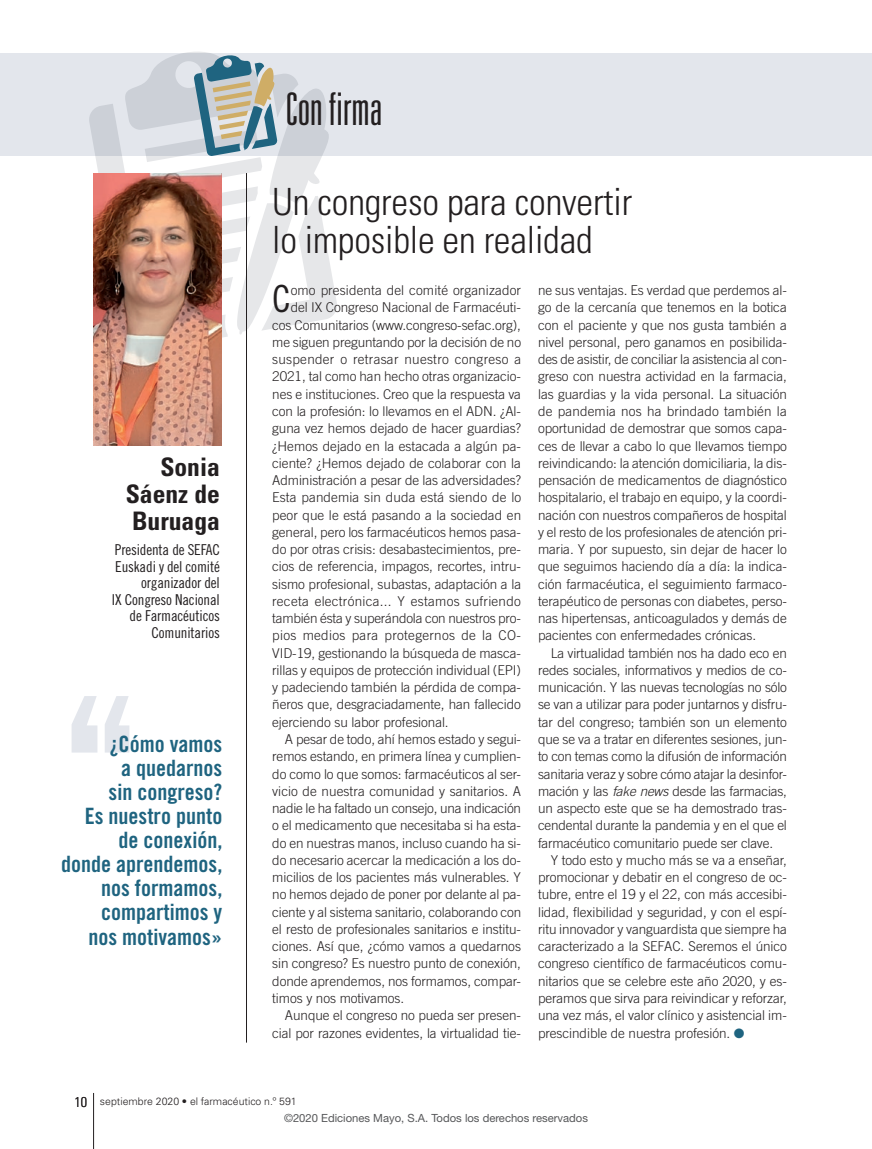
<style>
.page{position:relative;width:872px;height:1149px;background:#fff}
.page>*{position:absolute;margin:0;border:0;box-sizing:border-box;transform-origin:0 0}
.t1{font:300 ultra-condensed 45px "Univers LT Std";color:#231f20}
.CON_FIRMA_titol{font:300 condensed 37.5px/37.5px "Univers LT Std";letter-spacing:-.005em;color:#231f20}
.TEXT_GENERAL_capitul{font:37.35px "Trade Gothic LT Std Cn 18";color:#231f20}
.t2{font:700 condensed 25.5px/27px "Univers LT Std";color:#231f20;text-align:justify}
.FRASE_DESTACADA{font:22.5px/24px "Trade Gothic LT Std Bd Cn 20";color:#1f6480;text-align:right}
.t3{font:15px/16.5px "Trade Gothic LT Std Cn 18";letter-spacing:-.01em;color:#231f20;text-align:right}
.t4{font:300 condensed 14.25px "Univers LT Std";color:#231f20}
.TEXT_GENERAL{font:300 13.5px/17.2px "Trade Gothic LT Std";letter-spacing:-.005em;color:#231f20;text-align:justify}
.TEXT_GENERAL_capitul-2{font:300 13.5px "Trade Gothic LT Std";letter-spacing:-.005em;color:#231f20}
.TEXT_GENERAL_capitul-3{font:300 13.5px "Trade Gothic LT Std";letter-spacing:.02em;color:#231f20}
.TEXT_GENERAL_capitul-4{font:300 13.5px "Trade Gothic LT Std";letter-spacing:.025em;color:#231f20}
.LADILLO_3{font:11.25px "Helvetica Neue LT Std";color:#57585a}
.t5{font:300 10.5px "Univers LT Std";color:#231f20}
.s1{font-style:italic}
.s2{color:#1f6480}
</style>
<div class="page">
<div style="left:0;top:54px;width:872px;height:102px;background:#e3e6ec"></div>
<hr style="left:93px;top:1092px;width:1px;height:56px;background:#231f20">
<svg style="left:88px;top:52px;width:250px;height:300px"></svg>
<hr style="left:246px;top:173px;width:1px;height:869px;background:#231f20">
<img style="left:93px;top:173px;width:128px;height:272px">
<svg style="left:105px;top:696px;width:24px;height:56px"></svg>
<svg style="left:72px;top:696px;width:25px;height:56px"></svg>
<h3 class="t2" style="left:126px;top:453px;width:96px;text-indent:35px">Sonia Sáenz de Buruaga</h3>
<p class="t3" style="left:112px;top:541px;width:109px">Presidenta de SEFAC<br>Euskadi y del comité organizador del<br>IX Congreso Nacional de Farmacéuticos<br>Comunitarios</p>
<p class="FRASE_DESTACADA" style="left:61px;top:732px;width:163px">¿Cómo vamos<br>a quedarnos<br>sin congreso?<br>Es nuestro punto de conexión,<br>donde aprendemos, nos formamos, compartimos y<br>nos motivamos»</p>
<h1 class="t1" style="left:285px;top:85px;width:99px">Con firma</h1>
<p class="CON_FIRMA_titol" style="left:272px;top:183px;width:361px">Un congreso para convertir lo imposible en realidad</p>
<p class="TEXT_GENERAL_capitul" style="left:272px;top:277px;width:20px">C</p>
<p class="TEXT_GENERAL_capitul-2" style="left:291px;top:282px;width:232px">omo presidenta del comité organizador</p>
<p class="TEXT_GENERAL" style="left:538px;top:281px;width:250px">ne sus ventajas. Es verdad que perdemos al&shy;go de la cercanía que tenemos en la botica con el paciente y que nos gusta también a nivel personal, pero ganamos en posibilida&shy;des de asistir, de conciliar la asistencia al con&shy;greso con nuestra actividad en la farmacia, las guardias y la vida personal. La situación de pandemia nos ha brindado también la oportunidad de demostrar que somos capa&shy;ces de llevar a cabo lo que llevamos tiempo reivindicando: la atención domiciliaria, la dis&shy;pensación de medicamentos de diagnóstico hospitalario, el trabajo en equipo, y la coordi&shy;nación con nuestros compañeros de hospital y el resto de los profesionales de atención pri&shy;maria. Y por supuesto, sin dejar de hacer lo que seguimos haciendo día a día: la indica&shy;ción farmacéutica, el seguimiento farmaco&shy;terapéutico de personas con diabetes, perso&shy;nas hipertensas, anticoagulados y demás de pacientes con enfermedades crónicas.</p>
<p class="TEXT_GENERAL" style="left:538px;top:644px;width:250px;text-indent:13px">La virtualidad también nos ha dado eco en redes sociales, informativos y medios de co&shy;municación. Y las nuevas tecnologías no sólo se van a utilizar para poder juntarnos y disfru&shy;tar del congreso; también son un elemento que se va a tratar en diferentes sesiones, jun&shy;to con temas como la difusión de información sanitaria veraz y sobre cómo atajar la desinfor&shy;mación y las <span class="s1">fake news</span> desde las farmacias, un aspecto este que se ha demostrado tras&shy;cendental durante la pandemia y en el que el farmacéutico comunitario puede ser clave.</p>
<p class="TEXT_GENERAL" style="left:538px;top:851px;width:250px;text-indent:13px">Y todo esto y mucho más se va a enseñar, promocionar y debatir en el congreso de oc&shy;tubre, entre el 19 y el 22, con más accesibi&shy;lidad, flexibilidad y seguridad, y con el espí&shy;ritu innovador y vanguardista que siempre ha caracterizado a la SEFAC. Seremos el único congreso científico de farmacéuticos comu&shy;nitarios que se celebre este año 2020, y es&shy;peramos que sirva para reivindicar y reforzar, una vez más, el valor clínico y asistencial im&shy;prescindible de nuestra profesión. <span class="s2">●</span></p>
<p class="TEXT_GENERAL_capitul-2" style="left:291px;top:299px;width:232px">del IX Congreso Nacional de Farmacéuti-</p>
<p class="TEXT_GENERAL_capitul-2" style="left:272px;top:317px;width:250px">cos Comunitarios (www.congreso-sefac.org),</p>
<p class="TEXT_GENERAL_capitul-2" style="left:272px;top:334px;width:250px">me siguen preguntando por la decisión de no</p>
<p class="TEXT_GENERAL_capitul-3" style="left:272px;top:351px;width:250px">suspender o retrasar nuestro congreso a</p>
<p class="TEXT_GENERAL_capitul-2" style="left:272px;top:368px;width:250px">2021, tal como han hecho otras organizacio-</p>
<p class="TEXT_GENERAL_capitul-2" style="left:272px;top:386px;width:250px">nes e instituciones. Creo que la respuesta va</p>
<p class="TEXT_GENERAL_capitul-2" style="left:272px;top:403px;width:250px">con la profesión: lo llevamos en el ADN. ¿Al-</p>
<p class="TEXT_GENERAL_capitul-2" style="left:272px;top:420px;width:250px">guna vez hemos dejado de hacer guardias?</p>
<p class="TEXT_GENERAL_capitul-2" style="left:272px;top:437px;width:250px">¿Hemos dejado en la estacada a algún pa-</p>
<p class="TEXT_GENERAL_capitul-2" style="left:272px;top:455px;width:250px">ciente? ¿Hemos dejado de colaborar con la</p>
<p class="TEXT_GENERAL_capitul-2" style="left:272px;top:472px;width:250px">Administración a pesar de las adversidades?</p>
<p class="TEXT_GENERAL_capitul-2" style="left:272px;top:489px;width:250px">Esta pandemia sin duda está siendo de lo</p>
<p class="TEXT_GENERAL_capitul-2" style="left:272px;top:506px;width:250px">peor que le está pasando a la sociedad en</p>
<p class="TEXT_GENERAL_capitul-2" style="left:272px;top:524px;width:250px">general, pero los farmacéuticos hemos pasa-</p>
<p class="TEXT_GENERAL_capitul-2" style="left:272px;top:541px;width:250px">do por otras crisis: desabastecimientos, pre-</p>
<p class="TEXT_GENERAL_capitul-2" style="left:272px;top:558px;width:250px">cios de referencia, impagos, recortes, intru-</p>
<p class="TEXT_GENERAL_capitul-2" style="left:272px;top:575px;width:250px">sismo profesional, subastas, adaptación a la</p>
<p class="TEXT_GENERAL_capitul-3" style="left:272px;top:593px;width:250px">receta electrónica... Y estamos sufriendo</p>
<p class="TEXT_GENERAL_capitul-2" style="left:272px;top:610px;width:250px">también ésta y superándola con nuestros pro-</p>
<p class="TEXT_GENERAL_capitul-4" style="left:272px;top:627px;width:250px">pios medios para protegernos de la CO-</p>
<p class="TEXT_GENERAL_capitul-2" style="left:272px;top:644px;width:250px">VID-19, gestionando la búsqueda de masca-</p>
<p class="TEXT_GENERAL_capitul-2" style="left:272px;top:662px;width:250px">rillas y equipos de protección individual (EPI)</p>
<p class="TEXT_GENERAL_capitul-2" style="left:272px;top:679px;width:250px">y padeciendo también la pérdida de compa-</p>
<p class="TEXT_GENERAL_capitul-2" style="left:272px;top:696px;width:250px">ñeros que, desgraciadamente, han fallecido</p>
<p class="TEXT_GENERAL_capitul-2" style="left:272px;top:713px;width:178px">ejerciendo su labor profesional.</p>
<p class="TEXT_GENERAL" style="left:272px;top:730px;width:250px;text-indent:13px">A pesar de todo, ahí hemos estado y segui&shy;remos estando, en primera línea y cumplien&shy;do como lo que somos: farmacéuticos al ser&shy;vicio de nuestra comunidad y sanitarios. A nadie le ha faltado un consejo, una indicación o el medicamento que necesitaba si ha esta&shy;do en nuestras manos, incluso cuando ha si&shy;do necesario acercar la medicación a los do&shy;micilios de los pacientes más vulnerables. Y no hemos dejado de poner por delante al pa&shy;ciente y al sistema sanitario, colaborando con el resto de profesionales sanitarios e institu&shy;ciones. Así que, ¿cómo vamos a quedarnos sin congreso? Es nuestro punto de conexión, donde aprendemos, nos formamos, compar&shy;timos y nos motivamos.</p>
<p class="TEXT_GENERAL" style="left:272px;top:1006px;width:250px;text-align:right">Aunque el congreso no pueda ser presen&shy;cial por razones evidentes, la virtualidad tie-</p>
<p class="t4" style="left:75px;top:1092px;width:14px">10</p>
<p class="t5" style="left:100px;top:1094px;width:198px">septiembre 2020 • el farmacéutico n.º 591</p>
<p class="LADILLO_3" style="left:284px;top:1111px;width:305px">©2020 Ediciones Mayo, S.A. Todos los derechos reservados</p>
</div>
